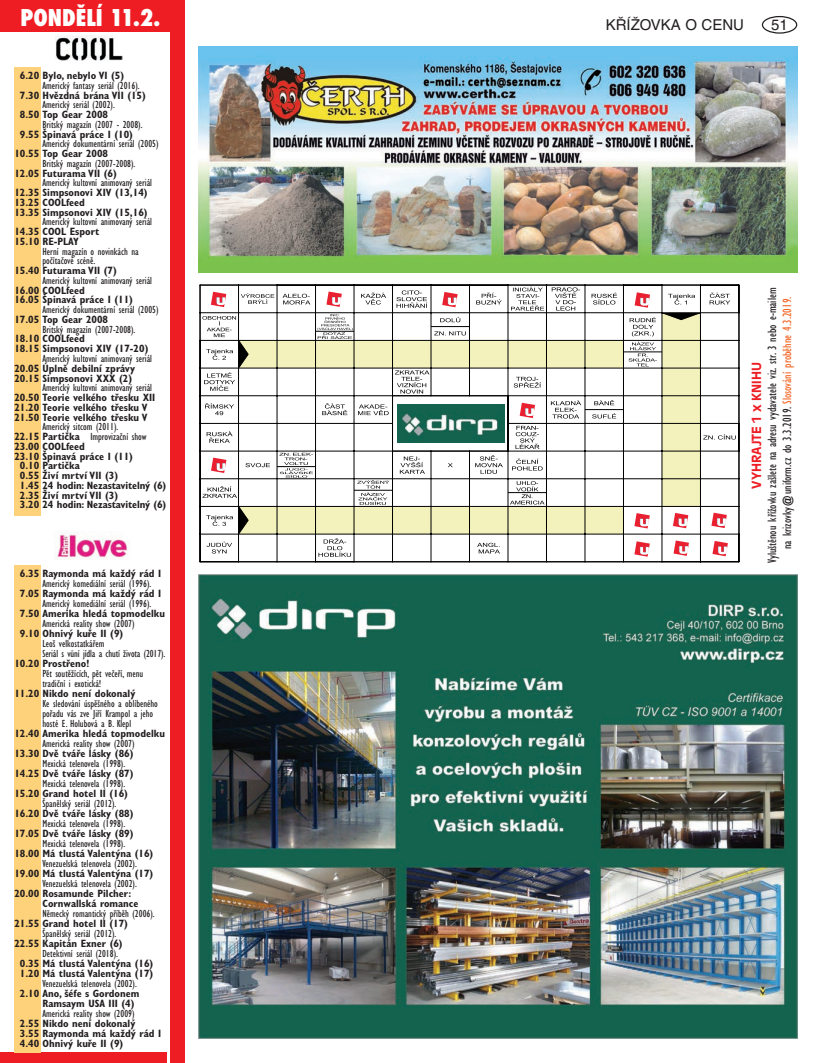
<style>
.page{position:relative;width:815px;height:1063px;background:#fff}
.page>*{position:absolute;margin:0;border:0;box-sizing:border-box;transform-origin:0 0}
.t1{font:800 condensed 22.5px "Futura";color:#fff}
.t2{font:15px "Helvetica CE";color:#231f20}
.t3{font:condensed 12.5px/15px "Gill Sans CE";color:#231f20;text-align:center}
.t4{font:700 12.5px "Antique Olive CE";color:#ee1d23}
.t5{font:700 condensed 10.62px/9.8px "Gill Sans CE";color:#231f20}
.t6{font:condensed 10.62px/10px "Gill Sans CE";color:#231f20}
.s1{font-weight:700}
.s2{color:#f36421}
</style>
<div class="page">
<div style="left:762px;top:16px;width:35px;height:18px;border:1px solid #231f20;border-radius:50%"></div>
<div style="left:0;top:0;width:184px;height:32px;background:#ee1d23"></div>
<img style="left:55px;top:36px;width:67px;height:25px">
<div style="left:170px;top:0;width:14px;height:1063px;background:#ee1d23"></div>
<div style="left:0;top:1052px;width:167px;height:11px;background:#ee1d23"></div>
<div style="left:14px;top:67px;width:27px;height:449px;background:#fed17b"></div>
<img style="left:55px;top:531px;width:75px;height:29px">
<div style="left:14px;top:565px;width:27px;height:487px;background:#fed17b"></div>
<img style="left:198px;top:574px;width:599px;height:464px">
<img style="left:198px;top:46px;width:599px;height:227px">
<svg style="left:594px;top:400px;width:20px;height:5px"></svg>
<svg style="left:592px;top:413px;width:24px;height:5px"></svg>
<hr style="left:585px;top:409px;width:38px;height:1px;background:#000001">
<div style="left:585px;top:506px;width:38px;height:28px;background:#f3f2bc"></div>
<div style="left:585px;top:340px;width:38px;height:28px;background:#f3f2bc"></div>
<svg style="left:592px;top:293px;width:25px;height:12px"></svg>
<hr style="left:585px;top:451px;width:38px;height:1px;background:#000001">
<hr style="left:546px;top:562px;width:39px;height:1px;background:#000001">
<hr style="left:431px;top:562px;width:38px;height:1px;background:#000001">
<hr style="left:508px;top:562px;width:38px;height:1px;background:#000001">
<hr style="left:585px;top:368px;width:38px;height:1px;background:#000001">
<hr style="left:585px;top:340px;width:38px;height:1px;background:#000001">
<hr style="left:585px;top:479px;width:38px;height:1px;background:#000001">
<hr style="left:585px;top:534px;width:38px;height:1px;background:#000001">
<hr style="left:585px;top:506px;width:38px;height:1px;background:#000001">
<hr style="left:585px;top:562px;width:38px;height:1px;background:#000001">
<hr style="left:277px;top:562px;width:39px;height:1px;background:#000001">
<hr style="left:393px;top:562px;width:38px;height:1px;background:#000001">
<hr style="left:239px;top:562px;width:38px;height:1px;background:#000001">
<hr style="left:354px;top:562px;width:39px;height:1px;background:#000001">
<hr style="left:585px;top:561px;width:38px;height:1px;background:#000001">
<hr style="left:585px;top:312px;width:38px;height:1px;background:#000001">
<hr style="left:585px;top:423px;width:38px;height:1px;background:#000001">
<hr style="left:585px;top:395px;width:38px;height:1px;background:#000001">
<hr style="left:585px;top:285px;width:38px;height:1px;background:#000001">
<svg style="left:623px;top:285px;width:117px;height:277px"></svg>
<svg style="left:200px;top:285px;width:386px;height:277px"></svg>
<img style="left:397px;top:404px;width:107px;height:39px">
<h1 class="t1" style="left:21px;top:2px;width:141px">PONDĚLÍ 11.2.</h1>
<p class="t5" style="left:20px;top:71px;width:106px">6.20 Bylo, nebylo VI (5)</p>
<p class="t6" style="left:43px;top:80px;width:99px">Americký fantasy seriál (2016).</p>
<p class="t5" style="left:20px;top:90px;width:128px">7.30 Hvězdná brána VII (15)</p>
<p class="t6" style="left:43px;top:100px;width:74px">Americký seriál (2002).</p>
<p class="t5" style="left:20px;top:110px;width:90px">8.50 Top Gear 2008</p>
<p class="t6" style="left:43px;top:119px;width:102px">Britský magazín (2007 - 2008).</p>
<p class="t5" style="left:20px;top:129px;width:115px">9.55 Špinavá práce I (10)</p>
<p class="t6" style="left:43px;top:139px;width:118px">Americký dokumentární seriál (2005)</p>
<p class="t5" style="left:14px;top:149px;width:95px">10.55 Top Gear 2008</p>
<p class="t6" style="left:43px;top:158px;width:94px">Britský magazín (2007-2008).</p>
<p class="t5" style="left:14px;top:168px;width:104px">12.05 Futurama VII (6)</p>
<p class="t6" style="left:43px;top:178px;width:111px">Americký kultovní animovaný seriál</p>
<p class="t5" style="left:14px;top:188px;width:135px">12.35 Simpsonovi XIV (13,14)<br>13.25 COOLfeed<br>13.35 Simpsonovi XIV (15,16)</p>
<p class="t6" style="left:43px;top:217px;width:111px">Americký kultovní animovaný seriál</p>
<p class="t5" style="left:14px;top:227px;width:86px">14.35 COOL Esport<br>15.10 RE-PLAY</p>
<p class="t6" style="left:42px;top:246px;width:98px">Herní magazín o novinkách na počítačové scéně.</p>
<p class="t5" style="left:14px;top:266px;width:104px">15.40 Futurama VII (7)</p>
<p class="t6" style="left:43px;top:275px;width:111px">Americký kultovní animovaný seriál</p>
<p class="t5" style="left:14px;top:285px;width:120px">16.00 COOLfeed<br>16.05 Špinavá práce I (11)</p>
<p class="t6" style="left:43px;top:305px;width:118px">Americký dokumentární seriál (2005)</p>
<p class="t5" style="left:14px;top:315px;width:95px">17.05 Top Gear 2008</p>
<p class="t6" style="left:42px;top:324px;width:94px">Britský magazín (2007-2008).</p>
<p class="t5" style="left:14px;top:334px;width:136px">18.10 COOLfeed<br>18.15 Simpsonovi XIV (17-20)</p>
<p class="t6" style="left:43px;top:353px;width:111px">Americký kultovní animovaný seriál</p>
<p class="t5" style="left:14px;top:363px;width:122px">20.05 Úplně debilní zprávy<br>20.15 Simpsonovi XXX (2)</p>
<p class="t6" style="left:43px;top:383px;width:111px">Americký kultovní animovaný seriál</p>
<p class="t5" style="left:14px;top:393px;width:143px">20.50 Teorie velkého třesku XII<br>21.20 Teorie velkého třesku V<br>21.50 Teorie velkého třesku V</p>
<p class="t6" style="left:43px;top:422px;width:77px">Americký sitcom (2011).</p>
<p class="t6" style="left:14px;top:431px;width:134px"><span class="s1">22.15 Partička</span> Improvizační show</p>
<p class="t5" style="left:14px;top:441px;width:72px">23.00 COOLfeed</p>
<p class="t5" style="left:14px;top:451px;width:120px">23.10 Špinavá práce I (11)</p>
<p class="t5" style="left:20px;top:461px;width:61px">0.10 Partička</p>
<p class="t5" style="left:20px;top:471px;width:100px">0.55 Živí mrtví VII (3)</p>
<p class="t5" style="left:20px;top:480px;width:148px">1.45 24 hodin: Nezastavitelný (6)</p>
<p class="t5" style="left:20px;top:490px;width:100px">2.35 Živí mrtví VII (3)</p>
<p class="t5" style="left:20px;top:500px;width:148px">3.20 24 hodin: Nezastavitelný (6)</p>
<p class="t5" style="left:20px;top:569px;width:143px">6.35 Raymonda má každý rád I</p>
<p class="t6" style="left:43px;top:578px;width:110px">Americký komediální seriál (1996).</p>
<p class="t5" style="left:20px;top:589px;width:143px">7.05 Raymonda má každý rád I</p>
<p class="t6" style="left:43px;top:598px;width:110px">Americký komediální seriál (1996).</p>
<p class="t5" style="left:20px;top:609px;width:147px">7.50 Amerika hledá topmodelku</p>
<p class="t6" style="left:43px;top:618px;width:94px">Americká reality show (2007)</p>
<p class="t5" style="left:20px;top:629px;width:105px">9.10 Ohnivý kuře II (9)</p>
<p class="t6" style="left:42px;top:638px;width:124px">Leoš velkostatkářem<br>Seriál s vůní jídla a chutí života (2017).</p>
<p class="t5" style="left:14px;top:659px;width:76px">10.20 Prostřeno!</p>
<p class="t6" style="left:42px;top:668px;width:102px">Pět soutěžících, pět večeří, menu tradiční i exotická!</p>
<p class="t5" style="left:14px;top:689px;width:123px">11.20 Nikdo není dokonalý</p>
<p class="t6" style="left:43px;top:698px;width:117px">Ke sledování úspěšného a oblíbeného pořadu vás zve Jiří Krampol a jeho hosté E. Holubová a B. Klepl</p>
<p class="t5" style="left:14px;top:729px;width:152px">12.40 Amerika hledá topmodelku</p>
<p class="t6" style="left:43px;top:738px;width:94px">Americká reality show (2007)</p>
<p class="t5" style="left:14px;top:749px;width:121px">13.30 Dvě tváře lásky (86)</p>
<p class="t6" style="left:43px;top:758px;width:84px">Mexická telenovela (1998).</p>
<p class="t5" style="left:14px;top:769px;width:121px">14.25 Dvě tváře lásky (87)</p>
<p class="t6" style="left:43px;top:778px;width:84px">Mexická telenovela (1998).</p>
<p class="t5" style="left:14px;top:789px;width:115px">15.20 Grand hotel II (16)</p>
<p class="t6" style="left:43px;top:798px;width:75px">Španělský seriál (2012).</p>
<p class="t5" style="left:14px;top:809px;width:121px">16.20 Dvě tváře lásky (88)</p>
<p class="t6" style="left:43px;top:818px;width:84px">Mexická telenovela (1998).</p>
<p class="t5" style="left:14px;top:828px;width:121px">17.05 Dvě tváře lásky (89)</p>
<p class="t6" style="left:43px;top:838px;width:84px">Mexická telenovela (1998).</p>
<p class="t5" style="left:14px;top:848px;width:141px">18.00 Má tlustá Valentýna (16)</p>
<p class="t6" style="left:43px;top:858px;width:96px">Venezuelská telenovela (2002).</p>
<p class="t5" style="left:14px;top:868px;width:141px">19.00 Má tlustá Valentýna (17)</p>
<p class="t6" style="left:43px;top:878px;width:96px">Venezuelská telenovela (2002).</p>
<p class="t5" style="left:43px;top:888px;width:97px;text-indent:-28px">20.00 Rosamunde Pilcher:<br>Cornwallská romance</p>
<p class="t6" style="left:43px;top:908px;width:114px">Německý romantický příběh (2006).</p>
<p class="t5" style="left:14px;top:918px;width:115px">21.55 Grand hotel II (17)</p>
<p class="t6" style="left:43px;top:928px;width:75px">Španělský seriál (2012).</p>
<p class="t5" style="left:14px;top:938px;width:110px">22.55 Kapitán Exner (6)</p>
<p class="t6" style="left:43px;top:948px;width:77px">Detektivní seriál (2018).</p>
<p class="t5" style="left:20px;top:958px;width:135px">0.35 Má tlustá Valentýna (16)<br>1.20 Má tlustá Valentýna (17)</p>
<p class="t6" style="left:43px;top:978px;width:96px">Venezuelská telenovela (2002).</p>
<p class="t5" style="left:43px;top:988px;width:98px;text-indent:-23px">2.10 Ano, šéfe s Gordonem<br>Ramsaym USA III (4)</p>
<p class="t6" style="left:43px;top:1008px;width:94px">Americká reality show (2009)</p>
<p class="t5" style="left:20px;top:1018px;width:143px">2.55 Nikdo není dokonalý<br>3.55 Raymonda má každý rád I<br>4.40 Ohnivý kuře II (9)</p>
<h2 class="t2" style="left:606px;top:16px;width:140px">KŘÍŽOVKA O CENU</h2>
<h2 class="t2" style="left:771px;top:16px;width:18px">51</h2>
<p class="t3" style="left:764px;top:563px;width:277px;rotate:-90deg">Vyluštěnou křížovku zašlete na adresu vydavatele viz. str. 3 nebo e-mailem na krizovky@uniform.cz do 3.3.2019. <span class="s2">Slosování proběhne 4.3.2019.</span></p>
<p class="t4" style="left:749px;top:489px;width:128px;rotate:-90deg">VYHRAJTE 1 x KNIHU</p>
</div>
